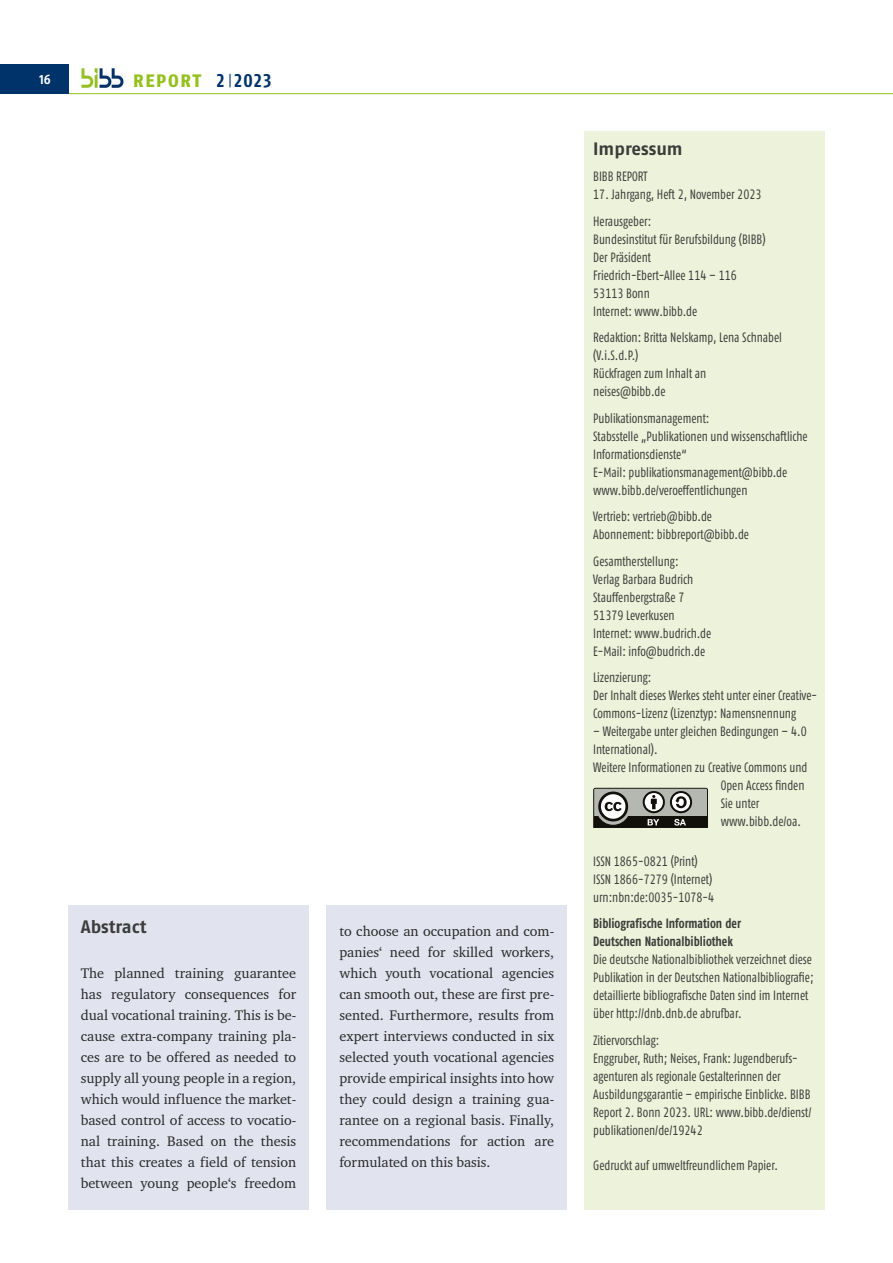
<style>
.page{position:relative;width:893px;height:1263px;background:#fff}
.page>*{position:absolute;margin:0;border:0;box-sizing:border-box;transform-origin:0 0}
.Überschrift_3_H3{font:700 18px "Fago Pro";color:#3c3c3b}
.t1{font:800 18px "Fago Pro";letter-spacing:.09em;color:#95c11f}
.basic{font:14.25px/21px "Charter ITC Pro";color:#282827;text-align:justify}
.Impressum{font:condensed 13.5px/18px "Fago Pro";color:#3c3c3b;scale:.9 1}
.Impressum_Abbst_davor_p{font:condensed 13.5px/18px "Fago Pro";color:#3c3c3b;scale:.9 1}
.Impressum_Abbst_davor_p-2{font:700 condensed 13.5px/18px "Fago Pro";color:#3c3c3b;scale:.9 1}
.t2{font:700 13.5px "Fago Pro";color:#fff;scale:.9 1}
.s1{font-weight:700;font-stretch:condensed;font-size:19.5px;color:#00336a}
</style>
<div class="page">
<hr style="left:68px;top:93px;width:825px;height:1px;background:#95c11f">
<div style="left:0;top:64px;width:68px;height:30px;background:#00336a"></div>
<img style="left:80px;top:68px;width:44px;height:21px">
<div style="left:68px;top:906px;width:241px;height:304px;background:#e1e3ef"></div>
<div style="left:327px;top:906px;width:240px;height:304px;background:#e1e3ef"></div>
<div style="left:585px;top:132px;width:240px;height:1078px;background:#ecf3da"></div>
<svg style="left:593px;top:787px;width:115px;height:41px"></svg>
<p class="t2" style="left:40px;top:71px;width:14px">16</p>
<h1 class="t1" style="left:133px;top:70px;width:139px">REPORT <span class="s1">2</span> <sup>|</sup><span class="s1">2023</span></h1>
<p class="Überschrift_3_H3" style="left:81px;top:916px;width:67px">Abstract</p>
<p class="basic" style="left:81px;top:962px;width:217px">The planned training guarantee has regulatory consequences for dual vocational training. This is be&shy;cause extra-company training pla&shy;ces are to be offered as needed to supply all young people in a region, which would influence the market&shy;based control of access to vocatio&shy;nal training. Based on the thesis that this creates a field of tension between young people‘s freedom</p>
<p class="basic" style="left:339px;top:920px;width:216px">to choose an occupation and com&shy;panies‘ need for skilled workers, which youth vocational agencies can smooth out, these are first pre&shy;sented. Furthermore, results from expert interviews conducted in six selected youth vocational agencies provide empirical insights into how they could design a training gua&shy;rantee on a regional basis. Finally, recommendations for action are formulated on this basis.</p>
<p class="Überschrift_3_H3" style="left:593px;top:138px;width:91px">Impressum</p>
<p class="Impressum" style="left:593px;top:167px;width:62px">BIBB REPORT</p>
<p class="Impressum" style="left:593px;top:185px;width:189px">17. Jahrgang, Heft 2, November 2023</p>
<p class="Impressum_Abbst_davor_p" style="left:593px;top:212px;width:66px">Herausgeber:</p>
<p class="Impressum" style="left:593px;top:230px;width:193px">Bundesinstitut für Berufsbildung (BIBB)</p>
<p class="Impressum" style="left:593px;top:248px;width:66px">Der Präsident</p>
<p class="Impressum" style="left:593px;top:266px;width:161px">Friedrich-Ebert-Allee 114 – 116</p>
<p class="Impressum" style="left:593px;top:284px;width:64px">53113 Bonn</p>
<p class="Impressum" style="left:593px;top:302px;width:117px">Internet: www.bibb.de</p>
<p class="Impressum_Abbst_davor_p" style="left:593px;top:328px;width:211px">Redaktion: Britta Nelskamp, Lena Schnabel (V.i.S.d.P.)</p>
<p class="Impressum" style="left:593px;top:364px;width:127px">Rückfragen zum Inhalt an neises@bibb.de</p>
<p class="Impressum_Abbst_davor_p" style="left:593px;top:409px;width:131px">Publikationsmanagement:</p>
<p class="Impressum" style="left:593px;top:427px;width:240px">Stabsstelle „Publikationen und wissenschaftliche<br>Informationsdienste“</p>
<p class="Impressum" style="left:593px;top:463px;width:217px">E-Mail: publikationsmanagement@bibb.de</p>
<p class="Impressum" style="left:593px;top:481px;width:173px">www.bibb.de/veroeffentlichungen</p>
<p class="Impressum_Abbst_davor_p" style="left:593px;top:507px;width:134px">Vertrieb: vertrieb@bibb.de</p>
<p class="Impressum" style="left:593px;top:525px;width:175px">Abonnement: bibbreport@bibb.de</p>
<p class="Impressum_Abbst_davor_p" style="left:593px;top:552px;width:96px">Gesamtherstellung:</p>
<p class="Impressum" style="left:593px;top:570px;width:113px">Verlag Barbara Budrich</p>
<p class="Impressum" style="left:593px;top:588px;width:103px">Stauffenbergstraße 7</p>
<p class="Impressum" style="left:593px;top:606px;width:92px">51379 Leverkusen</p>
<p class="Impressum" style="left:593px;top:624px;width:133px">Internet: www.budrich.de</p>
<p class="Impressum" style="left:593px;top:642px;width:126px">E-Mail: info@budrich.de</p>
<p class="Impressum_Abbst_davor_p" style="left:593px;top:668px;width:66px">Lizenzierung:</p>
<p class="Impressum" style="left:593px;top:686px;width:250px">Der Inhalt dieses Werkes steht unter einer Creative-<br>Commons-Lizenz (Lizenztyp: Namensnennung</p>
<p class="Impressum" style="left:593px;top:722px;width:239px">– Weitergabe unter gleichen Bedingungen – 4.0<br>International).</p>
<p class="Impressum" style="left:721px;top:758px;width:98px;text-indent:-128px">Weitere Informationen zu Creative Commons und<br>Open Access finden<br>Sie unter www.bibb.de/oa.</p>
<p class="Impressum" style="left:593px;top:852px;width:118px">ISSN 1865-0821 (Print)</p>
<p class="Impressum" style="left:593px;top:870px;width:134px">ISSN 1866-7279 (Internet)</p>
<p class="Impressum" style="left:593px;top:888px;width:136px">urn:nbn:de:0035-1078-4</p>
<p class="Impressum_Abbst_davor_p-2" style="left:593px;top:914px;width:166px">Bibliografische Information der<br>Deutschen Nationalbibliothek</p>
<p class="Impressum" style="left:593px;top:950px;width:246px">Die deutsche Nationalbibliothek verzeichnet diese Publikation in der Deutschen Nationalbibliografie; detaillierte bibliografische Daten sind im Internet über http://dnb.dnb.de abrufbar.</p>
<p class="Impressum_Abbst_davor_p" style="left:593px;top:1031px;width:75px">Zitiervorschlag:</p>
<p class="Impressum" style="left:593px;top:1049px;width:244px">Enggruber, Ruth; Neises, Frank: Jugendberufs&shy;agenturen als regionale Gestalterinnen der Ausbildungsgarantie – empirische Einblicke. BIBB Report 2. Bonn 2023. URL: www.bibb.de/dienst/ publikationen/de/19242</p>
<p class="Impressum" style="left:593px;top:1156px;width:207px">Gedruckt auf umweltfreundlichem Papier.</p>
</div>
